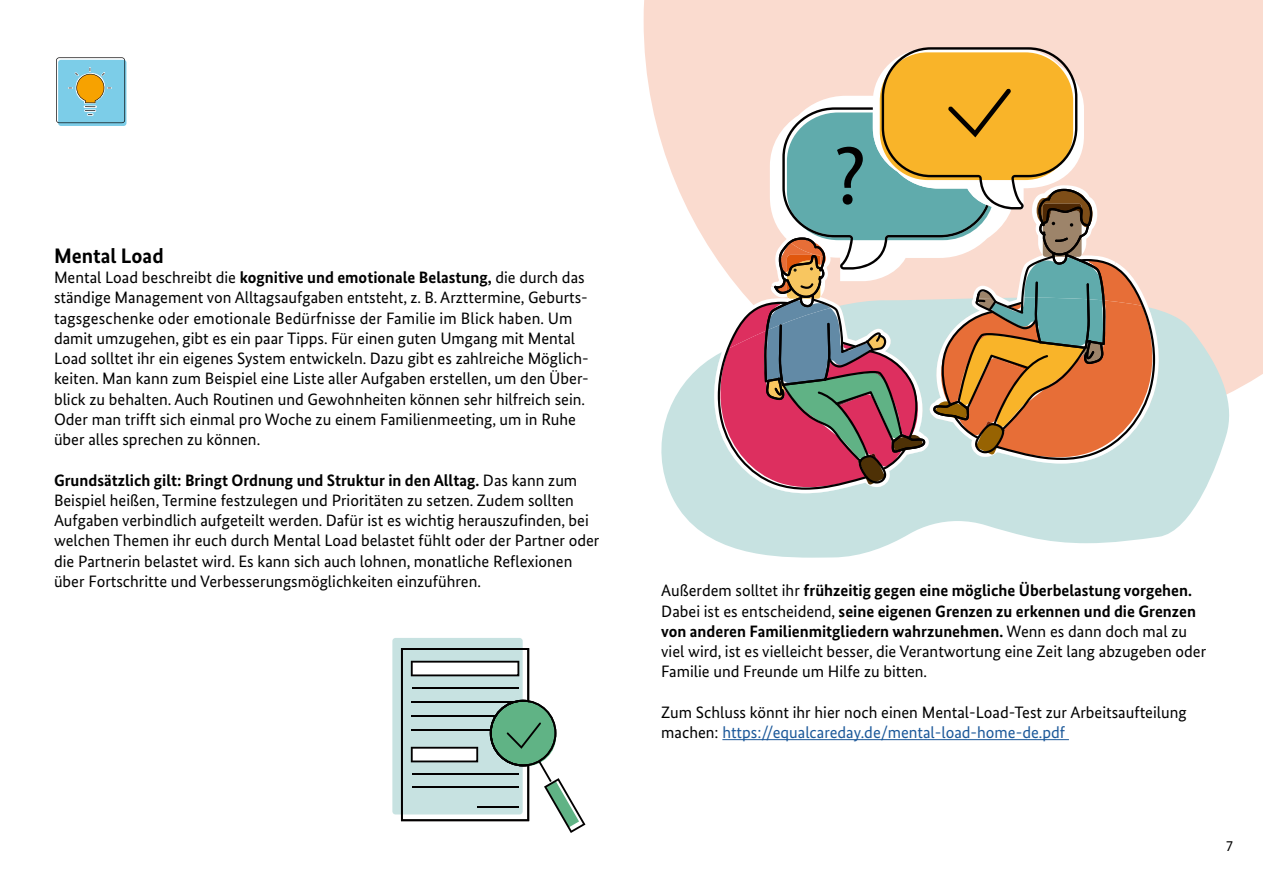
<style>
.page{position:relative;width:1263px;height:893px;background:#fff}
.page>*{position:absolute;margin:0;border:0;box-sizing:border-box;transform-origin:0 0}
.t1{font:83.25px "Myriad Pro";color:#020000}
.t2{font:700 21px "Bundes Sans";color:#000}
.t3{font:16.5px/20.2px "Bundes Sans";color:#000}
.t4{font:15px "Bundes Sans";color:#000}
.s1{font-weight:700}
.s2{color:#1b5899}
</style>
<div class="page">
<svg style="left:644px;top:0;width:619px;height:391px;fill:#fadbcf"></svg>
<hr style="left:722px;top:739px;width:347px;height:1px;background:#1b5899">
<div style="left:58px;top:60px;width:68px;height:66px;background:linear-gradient(to right,#7ccde8,#7ccde8);border-radius:3px"></div>
<svg style="left:56px;top:57px;width:69px;height:66px"></svg>
<svg style="left:649px;top:298px;width:585px;height:260px;fill:#c7e2e1"></svg>
<svg style="left:712px;top:47px;width:449px;height:446px"></svg>
<svg style="left:392px;top:638px;width:193px;height:195px"></svg>
<p class="t2" style="left:54px;top:243px;width:111px">Mental Load</p>
<p class="t3" style="left:54px;top:267px;width:536px">Mental Load beschreibt die <span class="s1">kognitive und emotionale Belastung,</span> die durch das ständige Management von Alltagsaufgaben entsteht, z. B. Arzttermine, Geburts&shy;tagsgeschenke oder emotionale Bedürfnisse der Familie im Blick haben. Um damit umzugehen, gibt es ein paar Tipps. Für einen guten Umgang mit Mental Load solltet ihr ein eigenes System entwickeln. Dazu gibt es zahlreiche Möglich&shy;keiten. Man kann zum Beispiel eine Liste aller Aufgaben erstellen, um den Über&shy;blick zu behalten. Auch Routinen und Gewohnheiten können sehr hilfreich sein.<br>Oder man trifft sich einmal pro Woche zu einem Familienmeeting, um in Ruhe über alles sprechen zu können.</p>
<p class="t3" style="left:54px;top:470px;width:547px"><span class="s1">Grundsätzlich gilt: Bringt Ordnung und Struktur in den Alltag.</span> Das kann zum Beispiel heißen, Termine festzulegen und Prioritäten zu setzen. Zudem sollten Aufgaben verbindlich aufgeteilt werden. Dafür ist es wichtig herauszufinden, bei welchen Themen ihr euch durch Mental Load belastet fühlt oder der Partner oder die Partnerin belastet wird. Es kann sich auch lohnen, monatliche Reflexionen über Fortschritte und Verbesserungsmöglichkeiten einzuführen.</p>
<h1 class="t1" style="left:833px;top:124px;width:35px">?</h1>
<p class="t3" style="left:661px;top:581px;width:546px">Außerdem solltet ihr <span class="s1">frühzeitig gegen eine mögliche Überbelastung vorgehen.<br></span>Dabei ist es entscheidend, <span class="s1">seine eigenen Grenzen zu erkennen und die Grenzen von anderen Familienmitgliedern wahrzunehmen.</span> Wenn es dann doch mal zu viel wird, ist es vielleicht besser, die Verantwortung eine Zeit lang abzugeben oder Familie und Freunde um Hilfe zu bitten.</p>
<p class="t3" style="left:661px;top:702px;width:527px">Zum Schluss könnt ihr hier noch einen Mental-Load-Test zur Arbeitsaufteilung machen: <span class="s2">https://equalcareday.de/mental-load-home-de.pdf</span></p>
<p class="t4" style="left:1226px;top:837px;width:9px">7</p>
</div>
